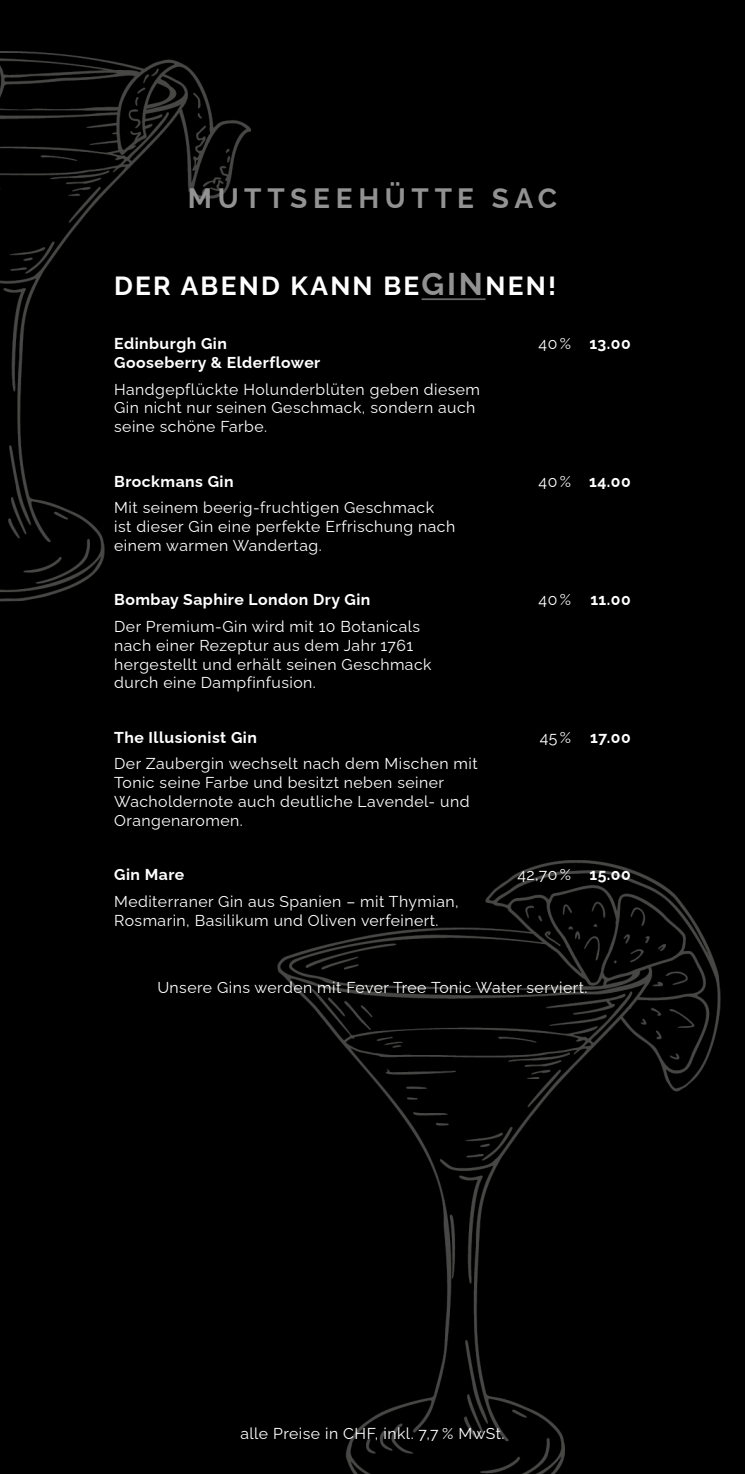
<style>
.page{position:relative;width:745px;height:1474px;background:#fff}
.page>*{position:absolute;margin:0;border:0;box-sizing:border-box;transform-origin:0 0}
.t1{font:700 28px "Raleway";letter-spacing:.2em;color:#919291}
.t2{font:700 26.25px "Raleway";letter-spacing:.085em;color:#fff}
.t3{font:15.75px/18.9px "Raleway";letter-spacing:.03em;color:#fff}
.t4{font:700 15.75px/18.9px "Raleway";letter-spacing:.03em;color:#fff}
.s1{font-size:31.5px;color:#919291}
.s2{font-weight:400}
.s3{font-weight:700}
</style>
<div class="page">
<div style="left:0;top:0;width:744px;height:1473px;background:#000"></div>
<hr style="left:421px;top:298px;width:64px;height:2px;background:#6a6a6a">
<h1 class="t1" style="left:188px;top:175px;width:370px">MUTTSEEHÜTTE SAC</h1>
<h2 class="t2" style="left:114px;top:265px;width:443px">DER ABEND KANN BE<span class="s1">GIN</span>NEN!</h2>
<p class="t4" style="left:114px;top:332px;width:207px">Edinburgh Gin<br>Gooseberry &amp; Elderflower</p>
<p class="t3" style="left:114px;top:378px;width:367px">Handgepflückte Holunderblüten geben diesem<br>Gin nicht nur seinen Geschmack, sondern auch seine schöne Farbe.</p>
<p class="t4" style="left:114px;top:470px;width:121px">Brockmans Gin</p>
<p class="t3" style="left:114px;top:496px;width:342px">Mit seinem beerig-fruchtigen -Geschmack ist dieser Gin eine perfekte Erfrischung nach einem warmen -Wandertag.</p>
<p class="t4" style="left:114px;top:588px;width:257px">Bombay Saphire London Dry Gin</p>
<p class="t3" style="left:114px;top:615px;width:318px">Der Premium-Gin wird mit 10 Botanicals nach einer Rezeptur aus dem Jahr 1761 hergestellt und erhält seinen Geschmack durch eine Dampfinfusion.</p>
<p class="t4" style="left:114px;top:726px;width:144px">The Illusionist Gin</p>
<p class="t3" style="left:114px;top:752px;width:365px">Der Zaubergin wechselt nach dem Mischen mit Tonic seine Farbe und besitzt neben seiner Wacholdernote auch deutliche Lavendel- und Orangenaromen.</p>
<p class="t4" style="left:114px;top:863px;width:72px">Gin Mare</p>
<p class="t3" style="left:114px;top:890px;width:346px">Mediterraner Gin aus Spanien – mit -Thymian,<br>Rosmarin, Basilikum und Oliven verfeinert.</p>
<p class="t4" style="left:538px;top:332px;width:94px"><span class="s2">40 %</span> 13.00</p>
<p class="t4" style="left:538px;top:470px;width:94px"><span class="s2">40 %</span> 14.00</p>
<p class="t4" style="left:538px;top:588px;width:94px"><span class="s2">40 %</span> 11.00</p>
<p class="t4" style="left:539px;top:726px;width:92px"><span class="s2">45 %</span> 17.00</p>
<p class="t3" style="left:517px;top:863px;width:115px">42,70 % <span class="s3">15.00</span></p>
<p class="t3" style="left:157px;top:975px;width:431px">Unsere Gins werden mit Fever Tree Tonic Water serviert.</p>
<p class="t3" style="left:240px;top:1422px;width:265px">alle Preise in CHF, inkl. 7,7 % MwSt.</p>
</div>
